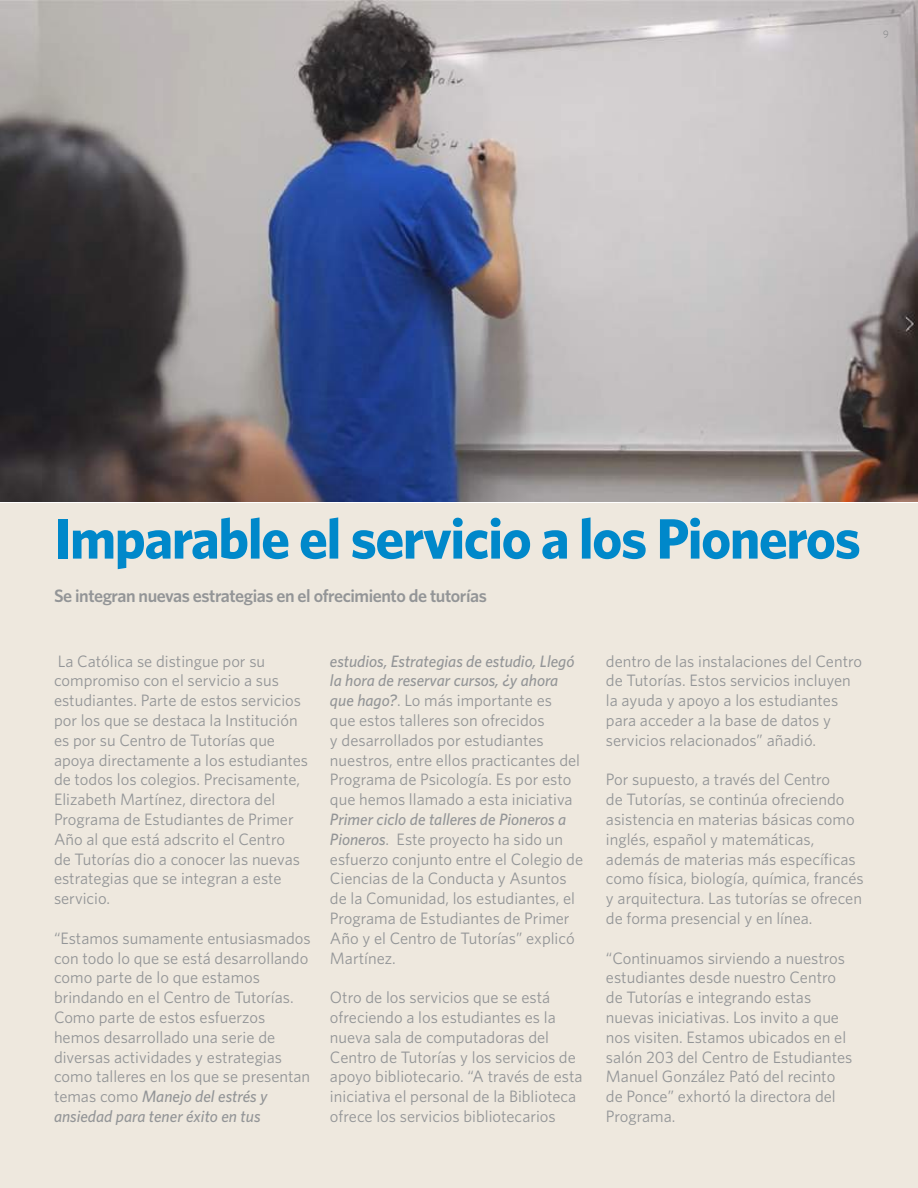
<style>
.page{position:relative;width:918px;height:1188px;background:#fff}
.page>*{position:absolute;margin:0;border:0;box-sizing:border-box;transform-origin:0 0}
.t1{font:700 57px "Whitney";letter-spacing:-.025em;color:#0088ca}
.t2{font:600 18px "Whitney";letter-spacing:-.025em;color:#939597}
.t3{font:16.5px/19.8px "Whitney";color:#939597}
.t4{font:10.5px "Whitney Light SC";color:#808284}
.s1{font-weight:500;font-style:italic}
</style>
<div class="page">
<img style="left:0;top:0;width:918px;height:501px">
<div style="left:0;top:503px;width:918px;height:685px;background:#eee8de"></div>
<p class="t4" style="left:883px;top:26px;width:7px">9</p>
<h1 class="t1" style="left:54px;top:501px;width:808px">Imparable el servicio a los Pioneros</h1>
<p class="t2" style="left:54px;top:584px;width:434px">Se integran nuevas estrategias en el ofrecimiento de tutorías</p>
<p class="t3" style="left:54px;top:651px;width:256px">La Católica se distingue por su compromiso con el servicio a sus estudiantes. Parte de estos servicios por los que se destaca la Institución es por su Centro de Tutorías que apoya directamente a los estudiantes de todos los colegios. Precisamente,<br>Elizabeth Martínez, directora del<br>Programa de Estudiantes de Primer<br>Año al que está adscrito el Centro<br>de Tutorías dio a conocer las nuevas estrategias que se integran a este servicio.</p>
<p class="t3" style="left:54px;top:928px;width:258px">“Estamos sumamente entusiasmados con todo lo que se está desarrollando como parte de lo que estamos brindando en el Centro de Tutorías.<br>Como parte de estos esfuerzos hemos desarrollado una serie de diversas actividades y estrategias como talleres en los que se presentan temas como <span class="s1">Manejo del estrés y ansiedad para tener éxito en tus</span></p>
<p class="t3" style="left:330px;top:651px;width:252px"><span class="s1">estudios, Estrategias de estudio, Llegó la hora de reservar cursos, ¿y ahora que hago?</span>. Lo más importante es que estos talleres son ofrecidos<br>y desarrollados por estudiantes nuestros, entre ellos practicantes del Programa de Psicología. Es por esto que hemos llamado a esta iniciativa</p>
<p class="t3" style="left:330px;top:809px;width:255px"><span class="s1">Primer ciclo de talleres de Pioneros a<br>Pioneros</span>. Este proyecto ha sido un esfuerzo conjunto entre el Colegio de<br>Ciencias de la Conducta y Asuntos de la Comunidad, los estudiantes, el<br>Programa de Estudiantes de Primer<br>Año y el Centro de Tutorías” explicó<br>Martínez.</p>
<p class="t3" style="left:330px;top:987px;width:254px">Otro de los servicios que se está ofreciendo a los estudiantes es la nueva sala de computadoras del Centro de Tutorías y los servicios de apoyo bibliotecario. “A través de esta iniciativa el personal de la Biblioteca ofrece los servicios bibliotecarios</p>
<p class="t3" style="left:606px;top:651px;width:258px">dentro de las instalaciones del Centro de Tutorías. Estos servicios incluyen la ayuda y apoyo a los estudiantes para acceder a la base de datos y servicios relacionados” añadió.</p>
<p class="t3" style="left:606px;top:769px;width:259px">Por supuesto, a través del Centro<br>de Tutorías, se continúa ofreciendo asistencia en materias básicas como inglés, español y matemáticas, además de materias más específicas como física, biología, química, francés y arquitectura. Las tutorías se ofrecen de forma presencial y en línea.</p>
<p class="t3" style="left:606px;top:948px;width:248px">“Continuamos sirviendo a nuestros estudiantes desde nuestro Centro de Tutorías e integrando estas nuevas iniciativas. Los invito a que nos visiten. Estamos ubicados en el salón 203 del Centro de Estudiantes<br>Manuel González Pató del recinto de Ponce” exhortó la directora del<br>Programa.</p>
</div>
